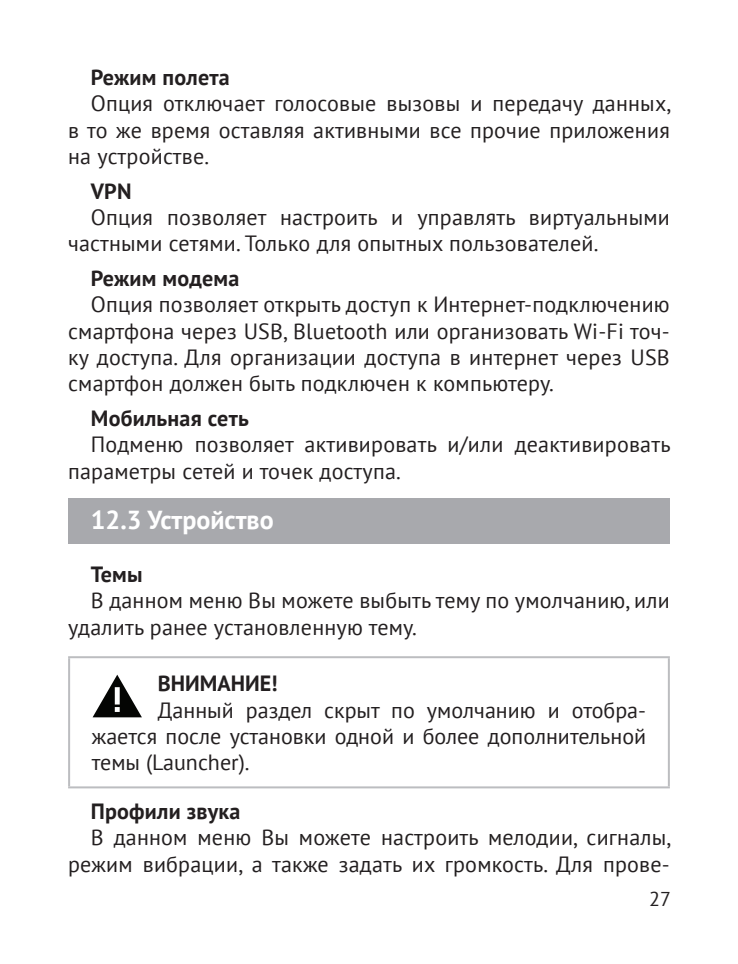
<style>
.page{position:relative;width:738px;height:964px;background:#fff}
.page>*{position:absolute;margin:0;border:0;box-sizing:border-box;transform-origin:0 0}
.t1{font:700 26px "PT Sans";color:#fff}
.t2{font:22px/26.4px "PT Sans";letter-spacing:.01em;color:#231f20;text-align:justify}
.t3{font:700 22px "PT Sans";letter-spacing:.01em;color:#231f20}
.t4{font:20px "PT Sans";color:#231f20}
</style>
<div class="page">
<hr style="left:68px;top:656px;width:601px;height:2px;background:#bcbdc0">
<hr style="left:68px;top:658px;width:2px;height:128px;background:#bcbdc0">
<hr style="left:667px;top:658px;width:2px;height:128px;background:#bcbdc0">
<hr style="left:68px;top:786px;width:601px;height:2px;background:#bcbdc0">
<svg style="left:93px;top:675px;width:49px;height:42px"></svg>
<div style="left:68px;top:498px;width:601px;height:45px;background:#a8a9ad"></div>
<p class="t3" style="left:91px;top:63px;width:140px">Режим полета</p>
<p class="t2" style="left:68px;top:90px;width:604px;text-indent:23px">Опция отключает голосовые вызовы и передачу данных, в то же время оставляя активными все прочие приложения на устройстве.</p>
<p class="t3" style="left:91px;top:176px;width:42px">VPN</p>
<p class="t2" style="left:68px;top:204px;width:602px;text-indent:23px">Опция позволяет настроить и управлять виртуальными частными сетями. Только для опытных пользователей.</p>
<p class="t3" style="left:91px;top:264px;width:150px">Режим модема</p>
<p class="t2" style="left:68px;top:291px;width:602px;text-indent:23px">Опция позволяет открыть доступ к Интернет-подключению смартфона через USB, Bluetooth или организовать Wi-Fi точ&shy;ку доступа. Для организации доступа в интернет через USB смартфон должен быть подключен к компьютеру.</p>
<p class="t3" style="left:91px;top:404px;width:159px">Мобильная сеть</p>
<p class="t2" style="left:68px;top:431px;width:603px;text-indent:23px">Подменю позволяет активировать и/или деактивировать параметры сетей и точек доступа.</p>
<p class="t1" style="left:91px;top:502px;width:184px">12.3 Устройство</p>
<p class="t3" style="left:91px;top:559px;width:53px">Темы</p>
<p class="t2" style="left:68px;top:587px;width:602px;text-indent:23px">В данном меню Вы можете выбыть тему по умолчанию, или удалить ранее установленную тему.</p>
<p class="t3" style="left:158px;top:669px;width:121px">ВНИМАНИЕ!</p>
<p class="t2" style="left:92px;top:696px;width:555px;text-indent:66px">Данный раздел скрыт по умолчанию и отобра&shy;жается после установки одной и более дополнительной темы (Launcher).</p>
<p class="t3" style="left:91px;top:796px;width:151px">Профили звука</p>
<p class="t2" style="left:68px;top:824px;width:604px;text-align:right">В данном меню Вы можете настроить мелодии, сигналы, режим вибрации, а также задать их громкость. Для прове-</p>
<p class="t4" style="left:648px;top:886px;width:23px">27</p>
</div>
